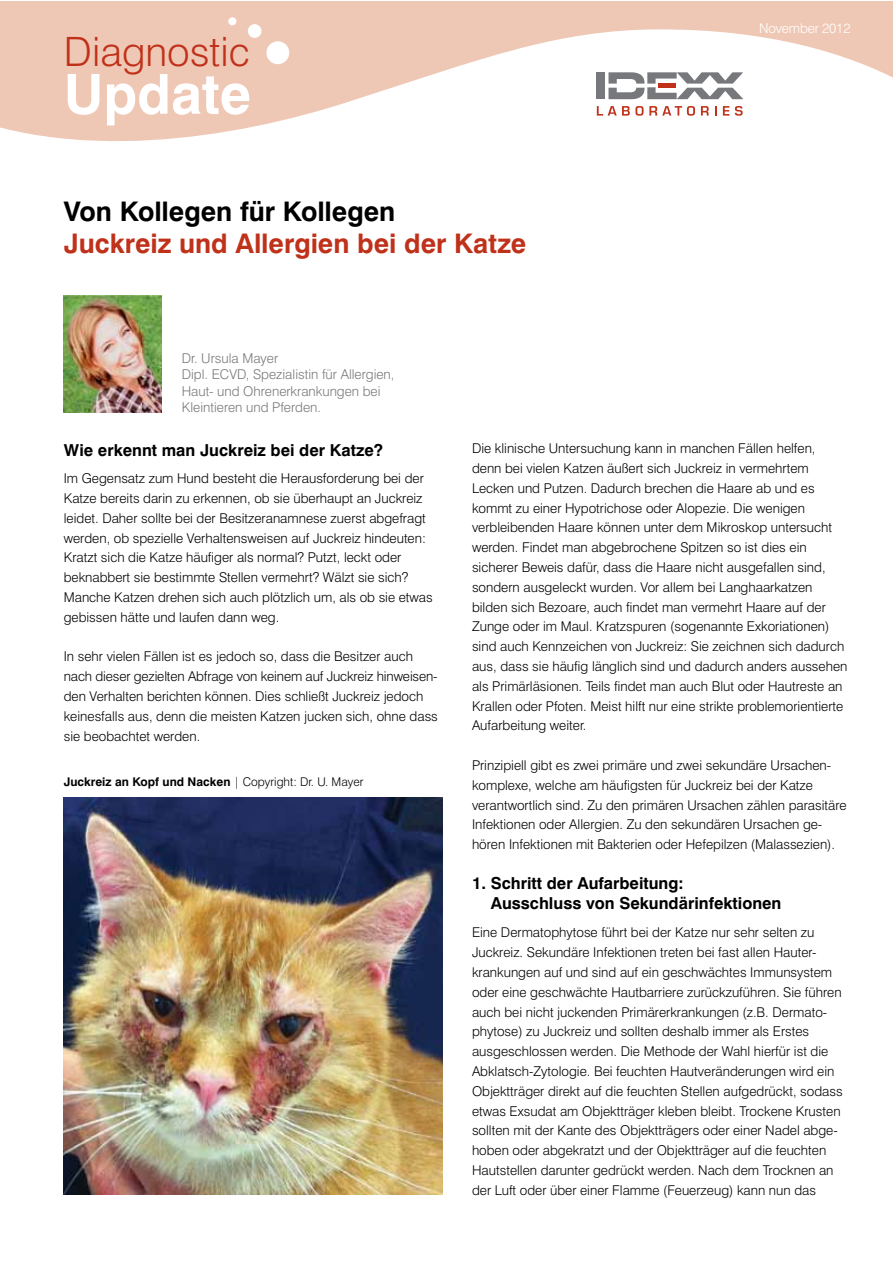
<style>
.page{position:relative;width:893px;height:1263px;background:#fff}
.page>*{position:absolute;margin:0;border:0;box-sizing:border-box;transform-origin:0 0}
.t1{font:700 55.2px "Swiss 721 BT";color:#fff}
.t2{font:300 40.5px "Swiss 721 BT";color:#c0311a}
.t3{font:700 27px "Swiss 721 BT";color:#c0311a}
.t4{font:700 27px "Swiss 721 BT";letter-spacing:-.005em;color:#000}
.t5{font:700 16.5px/19.8px "Swiss 721 BT";color:#000}
.t6{font:300 13.5px/19.8px "Swiss 721 BT";color:#000}
.t7{font:300 13.5px/16.5px "Swiss 721 BT";color:#77787b}
.t8{font:300 13.5px "Swiss 721 BT";letter-spacing:-.01em;color:#fff}
.t9{font:700 12px "Swiss 721 BT";color:#000}
.s1{font-weight:300}
</style>
<div class="page">
<svg style="left:0;top:1px;width:892px;height:141px;fill:#efc8b5"></svg>
<div style="left:229px;top:18px;width:7px;height:7px;background:#fff;border-radius:50%"></div>
<div style="left:228px;top:17px;width:8px;height:8px;border:1px solid #fff;border-radius:50%"></div>
<div style="left:248px;top:25px;width:13px;height:12px;background:#fff;border-radius:50%"></div>
<div style="left:248px;top:24px;width:14px;height:14px;border:1px solid #fff;border-radius:50%"></div>
<div style="left:267px;top:42px;width:22px;height:22px;background:#fff;border-radius:50%"></div>
<div style="left:266px;top:41px;width:23px;height:23px;border:1px solid #fff;border-radius:50%"></div>
<div style="left:597px;top:72px;width:8px;height:27px;background:#77787b"></div>
<svg style="left:597px;top:106px;width:98px;height:10px"></svg>
<svg style="left:701px;top:106px;width:8px;height:10px"></svg>
<svg style="left:715px;top:106px;width:2px;height:10px"></svg>
<svg style="left:723px;top:106px;width:6px;height:10px"></svg>
<svg style="left:735px;top:106px;width:8px;height:10px"></svg>
<svg style="left:608px;top:72px;width:135px;height:27px"></svg>
<img style="left:64px;top:798px;width:378px;height:397px">
<img style="left:64px;top:296px;width:98px;height:116px">
<h2 class="t2" style="left:64px;top:27px;width:187px">Diagnostic</h2>
<h1 class="t1" style="left:64px;top:60px;width:189px">Update</h1>
<h3 class="t4" style="left:64px;top:194px;width:333px">Von Kollegen für Kollegen</h3>
<h3 class="t3" style="left:64px;top:227px;width:464px">Juckreiz und Allergien bei der Katze</h3>
<p class="t7" style="left:182px;top:350px;width:214px">Dr. Ursula Mayer<br>Dipl. ECVD, Spezialistin für Allergien,<br>Haut- und Ohrenerkrankungen bei<br>Kleintieren und Pferden.</p>
<p class="t8" style="left:759px;top:20px;width:93px">November 2012</p>
<p class="t5" style="left:64px;top:440px;width:321px">Wie erkennt man Juckreiz bei der Katze?</p>
<p class="t6" style="left:64px;top:468px;width:371px">Im Gegensatz zum Hund besteht die Herausforderung bei der Katze bereits darin zu erkennen, ob sie überhaupt an Juckreiz leidet. Daher sollte bei der Besitzeranamnese zuerst abgefragt werden, ob spezielle Verhaltensweisen auf Juckreiz hindeuten:<br>Kratzt sich die Katze häufiger als normal? Putzt, leckt oder beknabbert sie bestimmte Stellen vermehrt? Wälzt sie sich?<br>Manche Katzen drehen sich auch plötzlich um, als ob sie etwas gebissen hätte und laufen dann weg.</p>
<p class="t6" style="left:64px;top:647px;width:376px">In sehr vielen Fällen ist es jedoch so, dass die Besitzer auch nach dieser gezielten Abfrage von keinem auf Juckreiz hinweisen&shy;den Verhalten berichten können. Dies schließt Juckreiz jedoch keinesfalls aus, denn die meisten Katzen jucken sich, ohne dass sie beobachtet werden.</p>
<p class="t9" style="left:64px;top:774px;width:301px">Juckreiz an Kopf und Nacken <span class="s1">| Copyright: Dr. U. Mayer</span></p>
<p class="t6" style="left:472px;top:438px;width:377px">Die klinische Untersuchung kann in manchen Fällen helfen, denn bei vielen Katzen äußert sich Juckreiz in vermehrtem Lecken und Putzen. Dadurch brechen die Haare ab und es kommt zu einer Hypotrichose oder Alopezie. Die wenigen verbleibenden Haare können unter dem Mikroskop untersucht werden. Findet man abgebrochene Spitzen so ist dies ein sicherer Beweis dafür, dass die Haare nicht ausgefallen sind, sondern ausgeleckt wurden. Vor allem bei Langhaarkatzen bilden sich Bezoare, auch findet man vermehrt Haare auf der Zunge oder im Maul. Kratzspuren (sogenannte Exkoriationen) sind auch Kennzeichen von Juckreiz: Sie zeichnen sich dadurch aus, dass sie häufig länglich sind und dadurch anders aussehen als Primärläsionen. Teils findet man auch Blut oder Hautreste an Krallen oder Pfoten. Meist hilft nur eine strikte problemorientierte Aufarbeitung weiter.</p>
<p class="t6" style="left:472px;top:755px;width:376px">Prinzipiell gibt es zwei primäre und zwei sekundäre Ursachen&shy;komplexe, welche am häufigsten für Juckreiz bei der Katze verantwortlich sind. Zu den primären Ursachen zählen parasitäre Infektionen oder Allergien. Zu den sekundären Ursachen ge&shy;hören Infektionen mit Bakterien oder Hefepilzen (Malassezien).</p>
<p class="t5" style="left:491px;top:873px;width:292px;text-indent:-19px">1. Schritt der Aufarbeitung:<br>Ausschluss von Sekundärinfektionen</p>
<p class="t6" style="left:472px;top:922px;width:372px">Eine Dermatophytose führt bei der Katze nur sehr selten zu Juckreiz. Sekundäre Infektionen treten bei fast allen Hauter&shy;krankungen auf und sind auf ein geschwächtes Immunsystem oder eine geschwächte Hautbarriere zurückzuführen. Sie führen auch bei nicht juckenden Primärerkrankungen (z.B. Dermato&shy;phytose) zu Juckreiz und sollten deshalb immer als Erstes ausgeschlossen werden. Die Methode der Wahl hierfür ist die Abklatsch-Zytologie. Bei feuchten Hautveränderungen wird ein Objektträger direkt auf die feuchten Stellen aufgedrückt, sodass etwas Exsudat am Objektträger kleben bleibt. Trockene Krusten sollten mit der Kante des Objektträgers oder einer Nadel abge&shy;hoben oder abgekratzt und der Objektträger auf die feuchten Hautstellen darunter gedrückt werden. Nach dem Trocknen an der Luft oder über einer Flamme (Feuerzeug) kann nun das</p>
</div>
